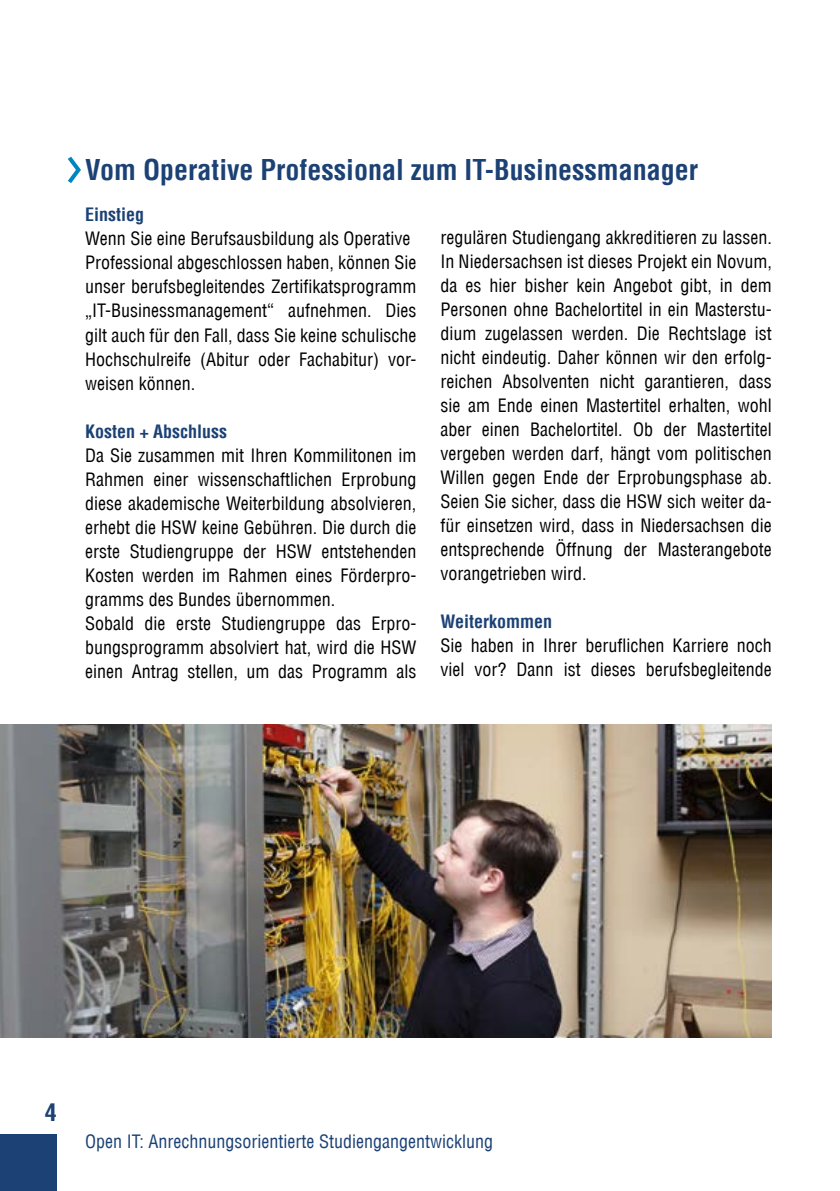
<style>
.page{position:relative;width:840px;height:1191px;background:#fff}
.page>*{position:absolute;margin:0;border:0;box-sizing:border-box;transform-origin:0 0}
.t1{font:51.4px "Meta";color:#0086be}
.t2{font:700 condensed 28px "Helvetica LT";color:#1b4175}
.t3{font:700 condensed 24px "Helvetica LT";color:#1b4175}
.t4{font:condensed 18px/24px "Helvetica LT";color:#000}
.t5{font:condensed 18px "Helvetica LT";color:#1b4175}
.t6{font:700 condensed 18px "Helvetica LT";color:#1b4175}
</style>
<div class="page">
<div style="left:0;top:1134px;width:57px;height:57px;background:#1b4175"></div>
<img style="left:0;top:724px;width:771px;height:313px">
<h1 class="t1" style="left:66px;top:138px;width:18px">&gt;</h1>
<h2 class="t2" style="left:85px;top:152px;width:614px">Vom Operative Professional zum IT-Businessmanager</h2>
<p class="t6" style="left:85px;top:204px;width:61px">Einstieg</p>
<p class="t4" style="left:85px;top:227px;width:332px">Wenn Sie eine Berufsausbildung als Operative Professional abgeschlossen haben, können Sie unser berufsbegleitendes Zertifikatsprogramm „IT-Businessmanagement“ aufnehmen. Dies gilt auch für den Fall, dass Sie keine schulische Hochschulreife (Abitur oder Fachabitur) vor&shy;weisen können.</p>
<p class="t6" style="left:85px;top:420px;width:143px">Kosten + Abschluss</p>
<p class="t4" style="left:85px;top:443px;width:333px">Da Sie zusammen mit Ihren Kommilitonen im Rahmen einer wissenschaftlichen Erprobung diese akademische Weiterbildung absolvieren, erhebt die HSW keine Gebühren. Die durch die erste Studiengruppe der HSW entstehenden Kosten werden im Rahmen eines Förderpro&shy;gramms des Bundes übernommen.<br>Sobald die erste Studiengruppe das Erpro&shy;bungsprogramm absolviert hat, wird die HSW einen Antrag stellen, um das Programm als</p>
<p class="t4" style="left:440px;top:225px;width:333px;text-align:justify">regulären Studiengang akkreditieren zu lassen.<br>In Niedersachsen ist dieses Projekt ein Novum, da es hier bisher kein Angebot gibt, in dem Personen ohne Bachelortitel in ein Masterstu&shy;dium zugelassen werden. Die Rechtslage ist nicht eindeutig. Daher können wir den erfolg&shy;reichen Absolventen nicht garantieren, dass sie am Ende einen Mastertitel erhalten, wohl aber einen Bachelortitel. Ob der Mastertitel vergeben werden darf, hängt vom politischen Willen gegen Ende der Erprobungsphase ab.<br>Seien Sie sicher, dass die HSW sich weiter da&shy;für einsetzen wird, dass in Niedersachsen die entsprechende Öffnung der Masterangebote vorangetrieben wird.</p>
<p class="t6" style="left:440px;top:610px;width:113px">Weiterkommen</p>
<p class="t4" style="left:440px;top:633px;width:332px">Sie haben in Ihrer beruflichen Karriere noch viel vor? Dann ist dieses berufsbegleitende</p>
<h3 class="t3" style="left:45px;top:1097px;width:13px">4</h3>
<p class="t5" style="left:85px;top:1130px;width:409px">Open IT: Anrechnungsorientierte Studiengangentwicklung</p>
</div>
